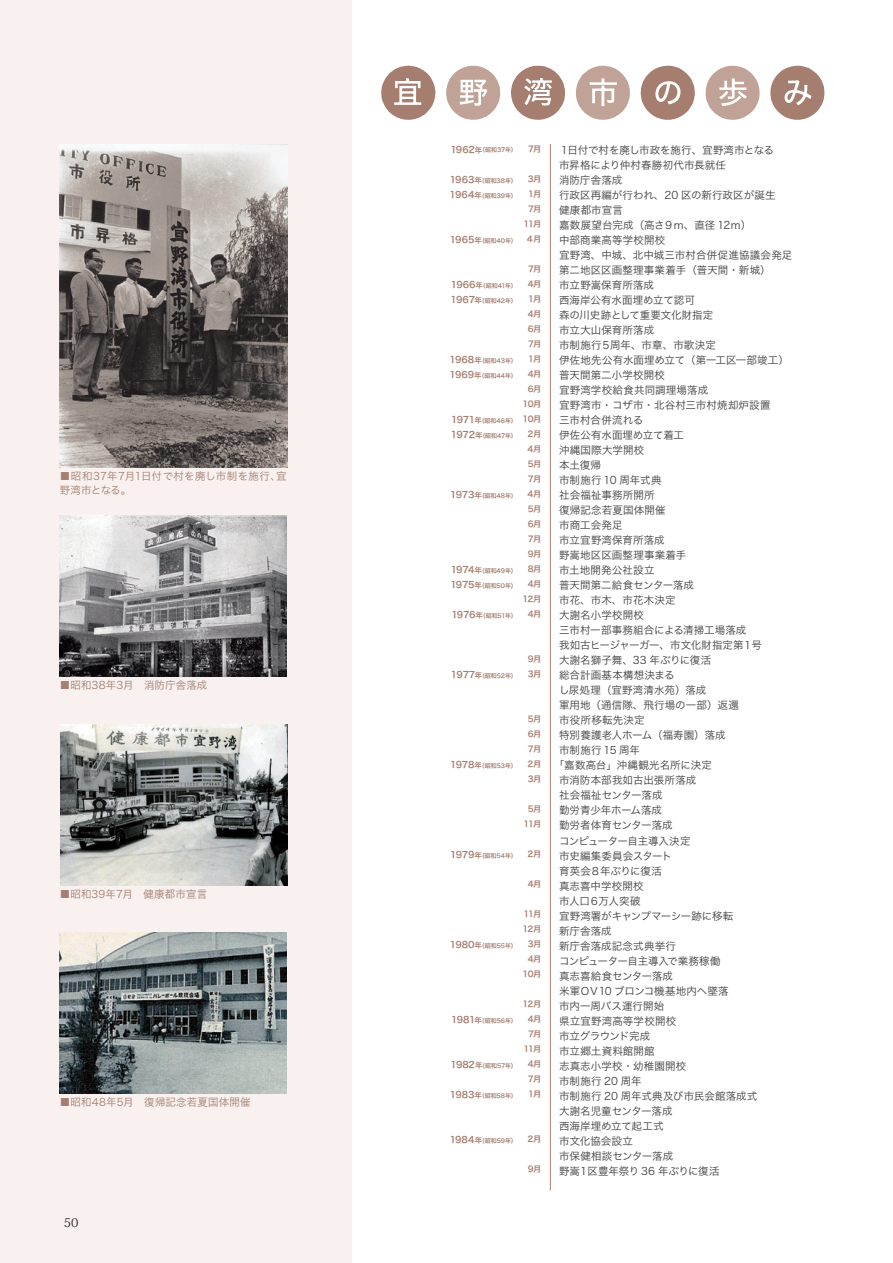
<style>
.page{position:relative;width:893px;height:1263px;background:#f8f1ef}
.page>*{position:absolute;margin:0;border:0;box-sizing:border-box;transform-origin:0 0}
.t1{font:12px "Koz Min Pr 6 N";color:#231f20}
.t2{font:10.5px "Hira Kaku Pro W3";letter-spacing:.005em;color:#3e3e3f}
.t3{font:10.5px/13.5px "Hira Kaku Pro W3";letter-spacing:.015em;color:#a57e6f}
.t4{font:10.5px "Hira Kaku Pro W3";letter-spacing:-.015em;color:#3e3e3f}
.t5{font:10.5px "Hira Kaku Pro W3";letter-spacing:-.035em;color:#3e3e3f}
.t6{font:10.5px "Hira Kaku Pro W3";letter-spacing:-.02em;color:#3e3e3f}
.t7{font:10.5px "Hira Kaku Pro W3";letter-spacing:-.045em;color:#3e3e3f}
.t8{font:10.5px "Hira Kaku Pro W3";letter-spacing:.025em;color:#3e3e3f}
.t9{font:10.5px "Hira Kaku Pro W3";letter-spacing:-.05em;color:#3e3e3f}
.t10{font:8.25px/15px "Hira Kaku Pro W6";letter-spacing:-.045em;color:#a57e6f;text-align:right}
.t11{font:8.25px/15px "Hira Kaku Pro W6";letter-spacing:-.07em;color:#a57e6f;text-align:right}
.t12{font:8.25px/15px "Hira Kaku Pro W6";letter-spacing:-.1em;color:#a57e6f;text-align:center}
.t13{font:6px "Hira Kaku Pro W6";letter-spacing:-.005em;color:#a57e6f}
.s1{font-size:9px}
.s2{font-size:7.5px}
</style>
<div class="page">
<div style="left:353px;top:0;width:540px;height:1263px;background:#fff"></div>
<img style="left:60px;top:145px;width:227px;height:322px">
<img style="left:60px;top:515px;width:227px;height:162px">
<img style="left:60px;top:724px;width:227px;height:161px">
<img style="left:60px;top:932px;width:227px;height:162px">
<hr style="left:550px;top:144px;width:1px;height:1046px;background:#a57e6f">
<svg style="left:381px;top:66px;width:54px;height:54px"></svg>
<svg style="left:446px;top:66px;width:54px;height:54px"></svg>
<svg style="left:511px;top:66px;width:54px;height:54px"></svg>
<svg style="left:576px;top:66px;width:54px;height:54px"></svg>
<svg style="left:641px;top:66px;width:54px;height:54px"></svg>
<svg style="left:706px;top:66px;width:53px;height:54px"></svg>
<svg style="left:770px;top:66px;width:54px;height:54px"></svg>
<p class="t3" style="left:60px;top:469px;width:228px">■昭和37年7月1日付で村を廃し市制を施行、宜野湾市となる。</p>
<p class="t3" style="left:60px;top:677px;width:149px">■昭和38年3月　消防庁舎落成</p>
<p class="t3" style="left:60px;top:886px;width:149px">■昭和39年7月　健康都市宣言</p>
<p class="t3" style="left:60px;top:1095px;width:192px">■昭和48年5月　復帰記念若夏国体開催</p>
<p class="t1" style="left:64px;top:1215px;width:16px">50</p>
<p class="t13" style="left:450px;top:145px;width:68px"><span class="s1">1962</span><span class="s2">年</span>（昭和37年）</p>
<p class="t13" style="left:450px;top:175px;width:69px"><span class="s1">1963</span><span class="s2">年</span>（昭和38年）</p>
<p class="t13" style="left:450px;top:190px;width:69px"><span class="s1">1964</span><span class="s2">年</span>（昭和39年）</p>
<p class="t13" style="left:450px;top:235px;width:69px"><span class="s1">1965</span><span class="s2">年</span>（昭和40年）</p>
<p class="t13" style="left:451px;top:280px;width:68px"><span class="s1">1966</span><span class="s2">年</span>（昭和41年）</p>
<p class="t13" style="left:451px;top:295px;width:68px"><span class="s1">1967</span><span class="s2">年</span>（昭和42年）</p>
<p class="t13" style="left:450px;top:355px;width:69px"><span class="s1">1968</span><span class="s2">年</span>（昭和43年）</p>
<p class="t13" style="left:450px;top:370px;width:69px"><span class="s1">1969</span><span class="s2">年</span>（昭和44年）</p>
<p class="t13" style="left:451px;top:415px;width:67px"><span class="s1">1971</span><span class="s2">年</span>（昭和46年）</p>
<p class="t13" style="left:451px;top:430px;width:68px"><span class="s1">1972</span><span class="s2">年</span>（昭和47年）</p>
<p class="t13" style="left:450px;top:490px;width:68px"><span class="s1">1973</span><span class="s2">年</span>（昭和48年）</p>
<p class="t13" style="left:451px;top:565px;width:68px"><span class="s1">1974</span><span class="s2">年</span>（昭和49年）</p>
<p class="t13" style="left:450px;top:580px;width:68px"><span class="s1">1975</span><span class="s2">年</span>（昭和50年）</p>
<p class="t13" style="left:451px;top:610px;width:67px"><span class="s1">1976</span><span class="s2">年</span>（昭和51年）</p>
<p class="t13" style="left:451px;top:670px;width:68px"><span class="s1">1977</span><span class="s2">年</span>（昭和52年）</p>
<p class="t13" style="left:450px;top:760px;width:68px"><span class="s1">1978</span><span class="s2">年</span>（昭和53年）</p>
<p class="t13" style="left:450px;top:850px;width:68px"><span class="s1">1979</span><span class="s2">年</span>（昭和54年）</p>
<p class="t13" style="left:450px;top:940px;width:69px"><span class="s1">1980</span><span class="s2">年</span>（昭和55年）</p>
<p class="t13" style="left:451px;top:1015px;width:67px"><span class="s1">1981</span><span class="s2">年</span>（昭和56年）</p>
<p class="t13" style="left:450px;top:1060px;width:68px"><span class="s1">1982</span><span class="s2">年</span>（昭和57年）</p>
<p class="t13" style="left:450px;top:1090px;width:69px"><span class="s1">1983</span><span class="s2">年</span>（昭和58年）</p>
<p class="t13" style="left:450px;top:1135px;width:69px"><span class="s1">1984</span><span class="s2">年</span>（昭和59年）</p>
<p class="t10" style="left:528px;top:141px;width:15px">7月</p>
<p class="t12" style="left:524px;top:171px;width:19px">3月<br>1月<br>7月<br>11月<br>４月</p>
<p class="t10" style="left:522px;top:261px;width:21px">7月<br>4月<br>1月<br>4月<br>6月<br>7月<br>1月<br>4月<br>6月<br>10月<br>10月<br>2月<br>4月<br>5月<br>7月<br>4月<br>5月<br>6月<br>7月<br>9月<br>8月<br>4月<br>12月<br>4月</p>
<p class="t10" style="left:528px;top:651px;width:15px;text-align:left">9月<br>3月</p>
<p class="t10" style="left:527px;top:711px;width:16px;text-align:justify">5月6月7月2月3月</p>
<p class="t10" style="left:524px;top:801px;width:19px;text-align:center">5月<br>11月</p>
<p class="t10" style="left:527px;top:846px;width:16px">2月</p>
<p class="t10" style="left:528px;top:876px;width:15px">4月</p>
<p class="t10" style="left:522px;top:906px;width:21px">11月<br>12月<br>3月<br>4月<br>10月</p>
<p class="t11" style="left:522px;top:996px;width:21px">12月<br>4月<br>7月<br>11月<br>4月<br>7月<br>1月</p>
<p class="t10" style="left:527px;top:1131px;width:16px">2月</p>
<p class="t10" style="left:528px;top:1161px;width:15px">9月</p>
<p class="t4" style="left:559px;top:141px;width:216px">１日付で村を廃し市政を施行、宜野湾市となる</p>
<p class="t2" style="left:559px;top:156px;width:168px">市昇格により仲村春勝初代市長就任</p>
<p class="t2" style="left:559px;top:171px;width:65px">消防庁舎落成</p>
<p class="t2" style="left:559px;top:186px;width:218px">行政区再編が行われ、20 区の新行政区が誕生</p>
<p class="t2" style="left:559px;top:201px;width:65px">健康都市宣言</p>
<p class="t2" style="left:559px;top:216px;width:194px">嘉数展望台完成（高さ９ｍ、直径 12ｍ）</p>
<p class="t2" style="left:559px;top:231px;width:108px">中部商業高等学校開校</p>
<p class="t2" style="left:559px;top:246px;width:235px">宜野湾、中城、北中城三市村合併促進協議会発足</p>
<p class="t2" style="left:559px;top:261px;width:213px">第二地区区画整理事業着手（普天間・新城）</p>
<p class="t2" style="left:559px;top:276px;width:96px">市立野嵩保育所落成</p>
<p class="t2" style="left:559px;top:291px;width:137px">西海岸公有水面埋め立て認可</p>
<p class="t2" style="left:559px;top:306px;width:156px">森の川史跡として重要文化財指定</p>
<p class="t2" style="left:559px;top:321px;width:97px">市立大山保育所落成</p>
<p class="t2" style="left:559px;top:336px;width:158px">市制施行５周年、市章、市歌決定</p>
<p class="t2" style="left:559px;top:351px;width:231px">伊佐地先公有水面埋め立て（第一工区一部竣工）</p>
<p class="t2" style="left:559px;top:366px;width:107px">普天間第二小学校開校</p>
<p class="t2" style="left:559px;top:381px;width:151px">宜野湾学校給食共同調理場落成</p>
<p class="t2" style="left:559px;top:396px;width:213px">宜野湾市・コザ市・北谷村三市村焼却炉設置</p>
<p class="t2" style="left:559px;top:411px;width:86px">三市村合併流れる</p>
<p class="t2" style="left:559px;top:426px;width:127px">伊佐公有水面埋め立て着工</p>
<p class="t2" style="left:559px;top:441px;width:87px">沖縄国際大学開校</p>
<p class="t2" style="left:559px;top:456px;width:43px">本土復帰</p>
<p class="t2" style="left:559px;top:471px;width:104px">市制施行 10 周年式典</p>
<p class="t2" style="left:559px;top:486px;width:97px">社会福祉事務所開所</p>
<p class="t2" style="left:559px;top:501px;width:108px">復帰記念若夏国体開催</p>
<p class="t2" style="left:559px;top:516px;width:65px">市商工会発足</p>
<p class="t2" style="left:559px;top:531px;width:107px">市立宜野湾保育所落成</p>
<p class="t2" style="left:559px;top:546px;width:129px">野嵩地区区画整理事業着手</p>
<p class="t2" style="left:559px;top:561px;width:97px">市土地開発公社設立</p>
<p class="t2" style="left:559px;top:576px;width:137px">普天間第二給食センター落成</p>
<p class="t2" style="left:559px;top:591px;width:118px">市花、市木、市花木決定</p>
<p class="t2" style="left:559px;top:606px;width:86px">大謝名小学校開校</p>
<p class="t2" style="left:559px;top:621px;width:189px">三市村一部事務組合による清掃工場落成</p>
<p class="t7" style="left:559px;top:636px;width:204px">我如古ヒージャーガー、市文化財指定第１号</p>
<p class="t2" style="left:559px;top:651px;width:154px">大謝名獅子舞、33 年ぶりに復活</p>
<p class="t2" style="left:559px;top:666px;width:117px">総合計画基本構想決まる</p>
<p class="t2" style="left:559px;top:681px;width:149px">し尿処理（宜野湾清水苑）落成</p>
<p class="t2" style="left:559px;top:696px;width:181px">軍用地（通信隊、飛行場の一部）返還</p>
<p class="t8" style="left:559px;top:711px;width:87px">市役所移転先決定</p>
<p class="t2" style="left:559px;top:726px;width:168px">特別養護老人ホーム（福寿園）落成</p>
<p class="t2" style="left:559px;top:741px;width:82px">市制施行 15 周年</p>
<p class="t2" style="left:554px;top:756px;width:160px">「嘉数高台」沖縄観光名所に決定</p>
<p class="t2" style="left:559px;top:771px;width:139px">市消防本部我如古出張所落成</p>
<p class="t2" style="left:559px;top:786px;width:105px">社会福祉センター落成</p>
<p class="t2" style="left:559px;top:801px;width:104px">勤労青少年ホーム落成</p>
<p class="t2" style="left:559px;top:816px;width:115px">勤労者体育センター落成</p>
<p class="t5" style="left:559px;top:831px;width:133px">コンピューター自主導入決定</p>
<p class="t2" style="left:559px;top:846px;width:115px">市史編集委員会スタート</p>
<p class="t6" style="left:559px;top:861px;width:104px">育英会８年ぶりに復活</p>
<p class="t2" style="left:559px;top:876px;width:86px">真志喜中学校開校</p>
<p class="t9" style="left:559px;top:891px;width:83px">市人口６万人突破</p>
<p class="t2" style="left:559px;top:906px;width:176px">宜野湾署がキャンプマーシー跡に移転</p>
<p class="t2" style="left:559px;top:921px;width:54px">新庁舎落成</p>
<p class="t2" style="left:559px;top:936px;width:119px">新庁舎落成記念式典挙行</p>
<p class="t5" style="left:559px;top:951px;width:163px">コンピューター自主導入で業務稼働</p>
<p class="t2" style="left:559px;top:966px;width:116px">真志喜給食センター落成</p>
<p class="t4" style="left:559px;top:981px;width:171px">米軍ＯＶ10 ブロンコ機基地内へ墜落</p>
<p class="t2" style="left:559px;top:996px;width:107px">市内一周バス運行開始</p>
<p class="t2" style="left:559px;top:1011px;width:119px">県立宜野湾高等学校開校</p>
<p class="t5" style="left:559px;top:1026px;width:93px">市立グラウンド完成</p>
<p class="t2" style="left:559px;top:1041px;width:97px">市立郷土資料館開館</p>
<p class="t2" style="left:559px;top:1056px;width:129px">志真志小学校・幼稚園開校</p>
<p class="t2" style="left:559px;top:1071px;width:84px">市制施行 20 周年</p>
<p class="t2" style="left:559px;top:1086px;width:200px">市制施行 20 周年式典及び市民会館落成式</p>
<p class="t2" style="left:559px;top:1101px;width:115px">大謝名児童センター落成</p>
<p class="t2" style="left:559px;top:1116px;width:106px">西海岸埋め立て起工式</p>
<p class="t2" style="left:559px;top:1131px;width:75px">市文化協会設立</p>
<p class="t2" style="left:559px;top:1146px;width:116px">市保健相談センター落成</p>
<p class="t6" style="left:559px;top:1161px;width:162px">野嵩１区豊年祭り 36 年ぶりに復活</p>
</div>
